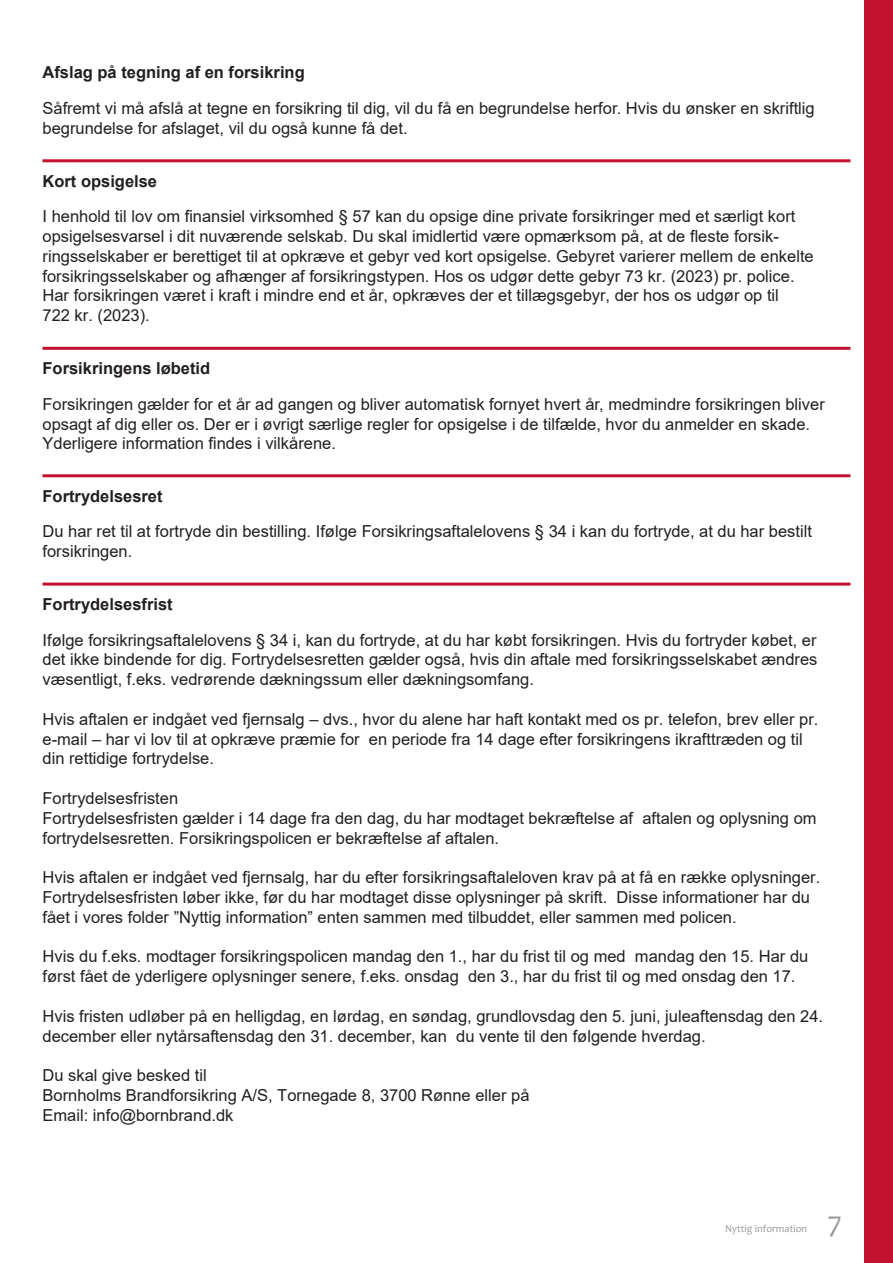
<style>
.page{position:relative;width:893px;height:1263px;background:#fff}
.page>*{position:absolute;margin:0;border:0;box-sizing:border-box;transform-origin:0 0}
.t1{font:30px "Candara";color:#97999a}
.Afsnitsformat_1{font:16.5px/19.8px "Arial";color:#231f20}
.Afsnitsformat_1-2{font:700 16.5px "Arial";color:#231f20}
.t2{font:10.5px "Candara";color:#97999a}
.s1{font-weight:700}
</style>
<div class="page">
<div style="left:864px;top:0;width:29px;height:1263px;background:#c3102f"></div>
<hr style="left:43px;top:159px;width:807px;height:3px;background:#c3102f">
<hr style="left:43px;top:347px;width:807px;height:3px;background:#c3102f">
<hr style="left:43px;top:474px;width:807px;height:3px;background:#c3102f">
<hr style="left:43px;top:582px;width:807px;height:3px;background:#c3102f">
<p class="Afsnitsformat_1-2" style="left:43px;top:61px;width:264px">Afslag på tegning af en forsikring</p>
<p class="Afsnitsformat_1" style="left:43px;top:98px;width:774px">Såfremt vi må afslå at tegne en forsikring til dig, vil du få en begrundelse herfor. Hvis du ønsker en skriftlig begrundelse for afslaget, vil du også kunne få det.</p>
<p class="Afsnitsformat_1" style="left:43px;top:163px;width:754px;line-height:35.7px"><span class="s1">Kort opsigelse<br></span>I henhold til lov om finansiel virksomhed § 57 kan du opsige dine private forsikringer med et særligt kort</p>
<p class="Afsnitsformat_1" style="left:43px;top:226px;width:773px">opsigelsesvarsel i dit nuværende selskab. Du skal imidlertid være opmærksom på, at de fleste forsik&shy;ringsselskaber er berettiget til at opkræve et gebyr ved kort opsigelse. Gebyret varierer mellem de enkelte forsikringsselskaber og afhænger af forsikringstypen. Hos os udgør dette gebyr 73 kr. (2023) pr. police.<br>Har forsikringen været i kraft i mindre end et år, opkræves der et tillægsgebyr, der hos os udgør op til<br>722 kr. (2023).</p>
<p class="Afsnitsformat_1-2" style="left:43px;top:357px;width:169px">Forsikringens løbetid</p>
<p class="Afsnitsformat_1" style="left:43px;top:394px;width:784px">Forsikringen gælder for et år ad gangen og bliver automatisk fornyet hvert år, medmindre forsikringen bliver opsagt af dig eller os. Der er i øvrigt særlige regler for opsigelse i de tilfælde, hvor du anmelder en skade.<br>Yderligere information findes i vilkårene.</p>
<p class="Afsnitsformat_1-2" style="left:43px;top:484px;width:122px">Fortrydelsesret</p>
<p class="Afsnitsformat_1" style="left:43px;top:521px;width:771px">Du har ret til at fortryde din bestilling. Ifølge Forsikringsaftalelovens § 34 i kan du fortryde, at du har bestilt forsikringen.</p>
<p class="Afsnitsformat_1-2" style="left:43px;top:592px;width:132px">Fortrydelsesfrist</p>
<p class="Afsnitsformat_1" style="left:43px;top:630px;width:776px;text-align:justify">Ifølge forsikringsaftalelovens § 34 i, kan du fortryde, at du har købt forsikringen. Hvis du fortryder købet, er det ikke bindende for dig. Fortrydelsesretten gælder også, hvis din aftale med forsikringsselskabet ændres væsentligt, f.eks. vedrørende dækningssum eller dækningsomfang.</p>
<p class="Afsnitsformat_1" style="left:43px;top:709px;width:777px">Hvis aftalen er indgået ved fjernsalg – dvs., hvor du alene har haft kontakt med os pr. telefon, brev eller pr. e-mail – har vi lov til at opkræve præmie for en periode fra 14 dage efter forsikringens ikrafttræden og til din rettidige fortrydelse.</p>
<p class="Afsnitsformat_1" style="left:43px;top:788px;width:137px">Fortrydelsesfristen</p>
<p class="Afsnitsformat_1" style="left:43px;top:808px;width:776px">Fortrydelsesfristen gælder i 14 dage fra den dag, du har modtaget bekræftelse af aftalen og oplysning om fortrydelsesretten. Forsikringspolicen er bekræftelse af aftalen.</p>
<p class="Afsnitsformat_1" style="left:43px;top:867px;width:779px">Hvis aftalen er indgået ved fjernsalg, har du efter forsikringsaftaleloven krav på at få en række oplysninger.<br>Fortrydelsesfristen løber ikke, før du har modtaget disse oplysninger på skrift. Disse informationer har du fået i vores folder ”Nyttig information” enten sammen med tilbuddet, eller sammen med policen.</p>
<p class="Afsnitsformat_1" style="left:43px;top:946px;width:767px">Hvis du f.eks. modtager forsikringspolicen mandag den 1., har du frist til og med mandag den 15. Har du først fået de yderligere oplysninger senere, f.eks. onsdag den 3., har du frist til og med onsdag den 17.</p>
<p class="Afsnitsformat_1" style="left:43px;top:1006px;width:782px">Hvis fristen udløber på en helligdag, en lørdag, en søndag, grundlovsdag den 5. juni, juleaftensdag den 24. december eller nytårsaftensdag den 31. december, kan du vente til den følgende hverdag.</p>
<p class="Afsnitsformat_1" style="left:43px;top:1065px;width:166px">Du skal give besked til</p>
<p class="Afsnitsformat_1" style="left:43px;top:1085px;width:488px">Bornholms Brandforsikring A/S, Tornegade 8, 3700 Rønne eller på</p>
<p class="Afsnitsformat_1" style="left:43px;top:1105px;width:192px">Email: info@bornbrand.dk</p>
<p class="t2" style="left:725px;top:1221px;width:84px">Nyttig information</p>
<h1 class="t1" style="left:828px;top:1203px;width:16px">7</h1>
</div>
